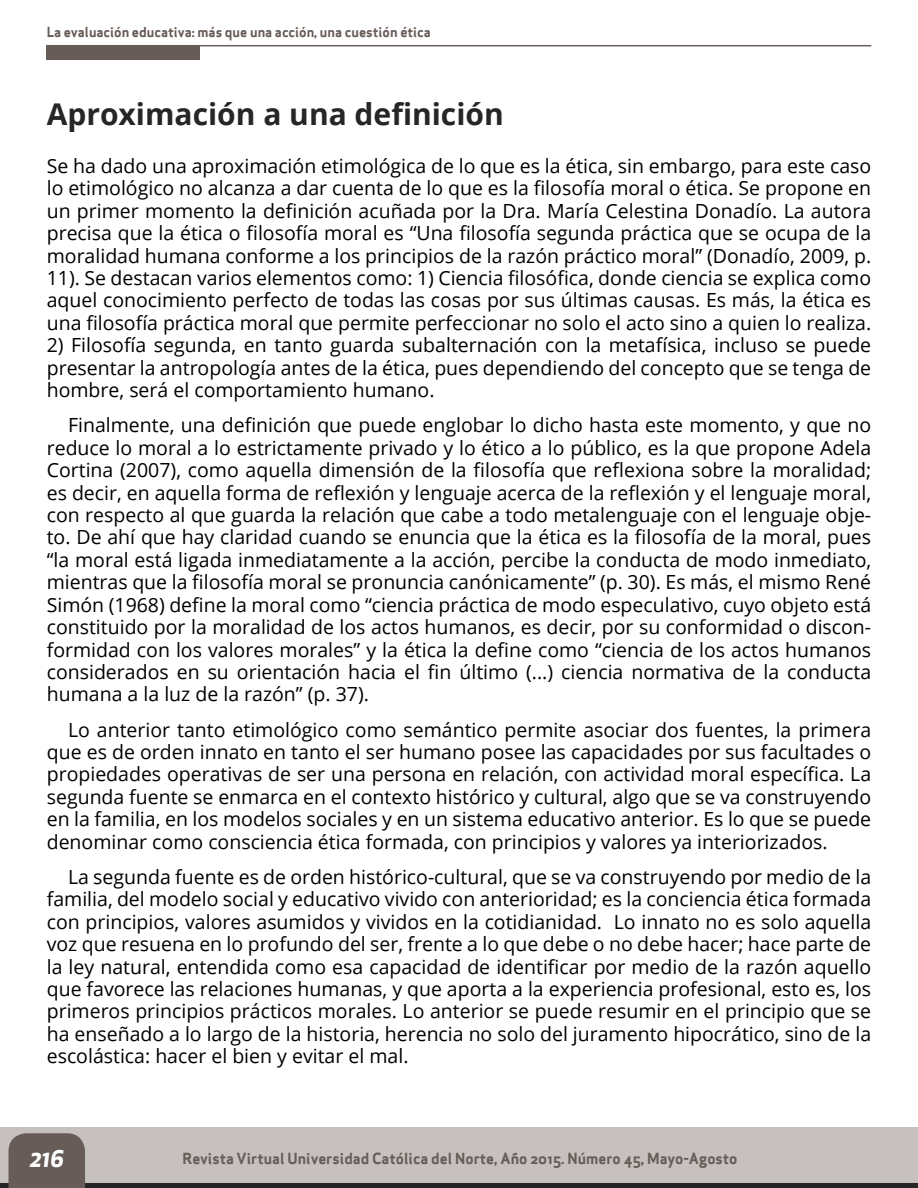
<style>
.page{position:relative;width:918px;height:1188px;background:#fff}
.page>*{position:absolute;margin:0;border:0;box-sizing:border-box;transform-origin:0 0}
.t1{font:700 30px "Open Sans";color:#262626}
.t2{font:italic 700 22.5px "Apex New";color:#fff}
.t3{font:19.5px/22.5px "Open Sans";color:#000;text-align:justify}
.t4{font:15px "Apex Sans Bold ST";color:#675c57}
.t5{font:13.5px "Apex Sans Bold ST";color:#675c57}
</style>
<div class="page">
<div style="left:0;top:1128px;width:918px;height:60px;background:#c6c1bf"></div>
<hr style="left:0;top:1184px;width:918px;height:4px;background:#262626">
<div style="left:9px;top:1133px;width:76px;height:55px;background:#675c57"></div>
<hr style="left:47px;top:45px;width:824px;height:1px;background:#675c57">
<div style="left:47px;top:45px;width:153px;height:14px;background:#675c57"></div>
<p class="t5" style="left:47px;top:23px;width:386px">La evaluación educativa: más que una acción, una cuestión ética</p>
<h1 class="t1" style="left:47px;top:93px;width:459px">Aproximación a una definición</h1>
<p class="t3" style="left:47px;top:154px;width:826px">Se ha dado una aproximación etimológica de lo que es la ética, sin embargo, para este caso lo etimológico no alcanza a dar cuenta de lo que es la filosofía moral o ética. Se propone en un primer momento la definición acuñada por la Dra. María Celestina Donadío. La autora precisa que la ética o filosofía moral es “Una filosofía segunda práctica que se ocupa de la moralidad humana conforme a los principios de la razón práctico moral” (Donadío, 2009, p.<br>11). Se destacan varios elementos como: 1) Ciencia filosófica, donde ciencia se explica como aquel conocimiento perfecto de todas las cosas por sus últimas causas. Es más, la ética es una filosofía práctica moral que permite perfeccionar no solo el acto sino a quien lo realiza.</p>
<p class="t3" style="left:47px;top:334px;width:826px">2) Filosofía segunda, en tanto guarda subalternación con la metafísica, incluso se puede presentar la antropología antes de la ética, pues dependiendo del concepto que se tenga de hombre, será el comportamiento humano.</p>
<p class="t3" style="left:47px;top:414px;width:826px;text-indent:21px">Finalmente, una definición que puede englobar lo dicho hasta este momento, y que no reduce lo moral a lo estrictamente privado y lo ético a lo público, es la que propone Adela Cortina (2007), como aquella dimensión de la filosofía que reflexiona sobre la moralidad; es decir, en aquella forma de reflexión y lenguaje acerca de la reflexión y el lenguaje moral, con respecto al que guarda la relación que cabe a todo metalenguaje con el lenguaje obje&shy;to. De ahí que hay claridad cuando se enuncia que la ética es la filosofía de la moral, pues “la moral está ligada inmediatamente a la acción, percibe la conducta de modo inmediato, mientras que la filosofía moral se pronuncia canónicamente” (p. 30). Es más, el mismo René Simón (1968) define la moral como “ciencia práctica de modo especulativo, cuyo objeto está constituido por la moralidad de los actos humanos, es decir, por su conformidad o discon&shy;formidad con los valores morales” y la ética la define como “ciencia de los actos humanos considerados en su orientación hacia el fin último (...) ciencia normativa de la conducta humana a la luz de la razón” (p. 37).</p>
<p class="t3" style="left:47px;top:718px;width:826px;text-indent:21px">Lo anterior tanto etimológico como semántico permite asociar dos fuentes, la primera que es de orden innato en tanto el ser humano posee las capacidades por sus facultades o propiedades operativas de ser una persona en relación, con actividad moral específica. La segunda fuente se enmarca en el contexto histórico y cultural, algo que se va construyendo en la familia, en los modelos sociales y en un sistema educativo anterior. Es lo que se puede denominar como consciencia ética formada, con principios y valores ya interiorizados.</p>
<p class="t3" style="left:47px;top:865px;width:826px;text-indent:21px">La segunda fuente es de orden histórico-cultural, que se va construyendo por medio de la familia, del modelo social y educativo vivido con anterioridad; es la conciencia ética formada con principios, valores asumidos y vividos en la cotidianidad. Lo innato no es solo aquella voz que resuena en lo profundo del ser, frente a lo que debe o no debe hacer; hace parte de la ley natural, entendida como esa capacidad de identificar por medio de la razón aquello que favorece las relaciones humanas, y que aporta a la experiencia profesional, esto es, los primeros principios prácticos morales. Lo anterior se puede resumir en el principio que se ha enseñado a lo largo de la historia, herencia no solo del juramento hipocrático, sino de la escolástica: hacer el bien y evitar el mal.</p>
<p class="t2" style="left:30px;top:1142px;width:36px">216</p>
<p class="t4" style="left:183px;top:1148px;width:557px">Revista Virtual Universidad Católica del Norte, Año 2015. Número 45, Mayo-Agosto</p>
</div>
